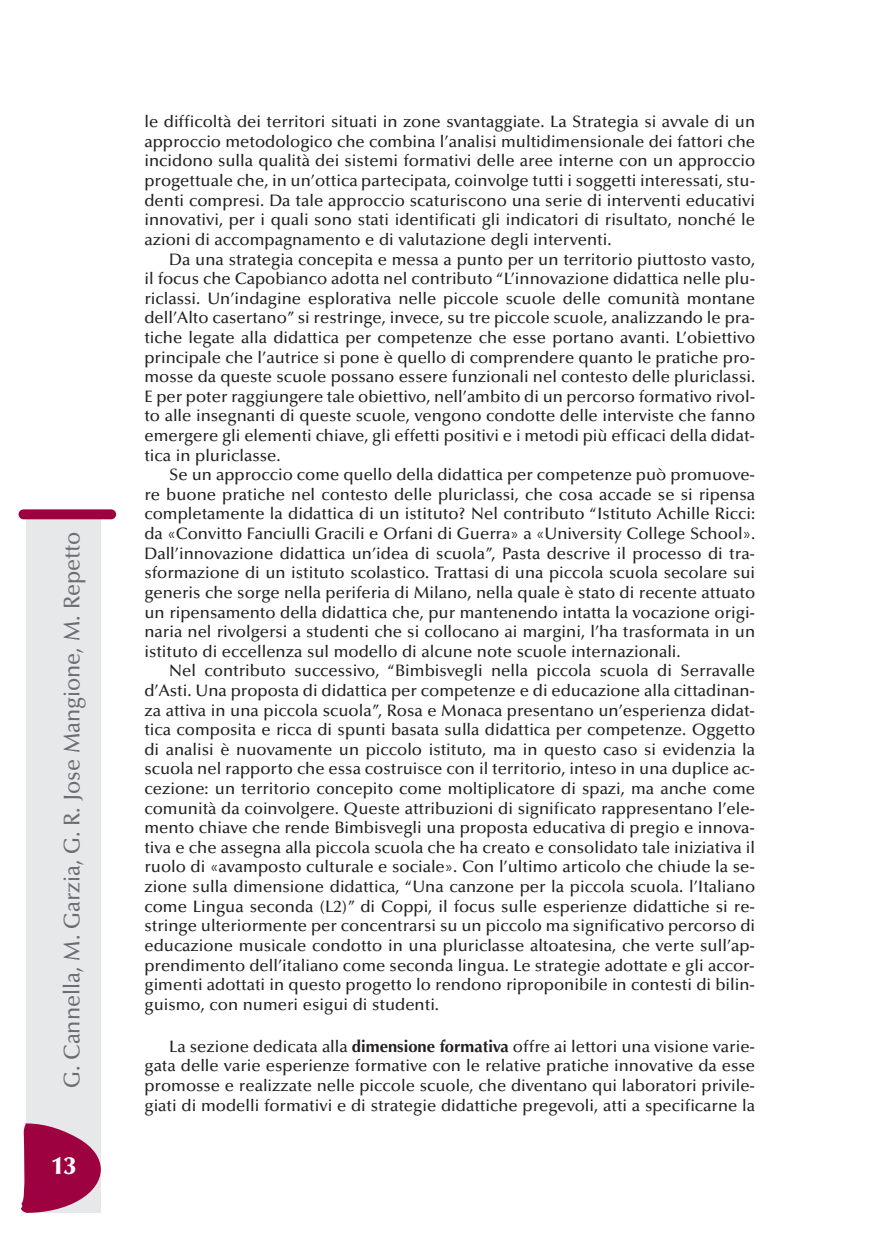
<style>
.page{position:relative;width:869px;height:1241px;background:#fff}
.page>*{position:absolute;margin:0;border:0;box-sizing:border-box;transform-origin:0 0}
.t1{font:900 24.5px "Optima";color:#fff}
.t2{font:500 22.75px "Optima";color:#6c6d70;scale:.95 1}
.t3{font:500 16.62px/19.6px "Optima";color:#231f20;text-align:justify}
.s1{font-weight:700}
</style>
<div class="page">
<div style="left:27px;top:517px;width:74px;height:695px;background:#e7e8e9"></div>
<div style="left:19px;top:509px;width:97px;height:10px;background:#9d0140;border-radius:5px"></div>
<svg style="left:21px;top:1122px;width:80px;height:90px"></svg>
<h2 class="t2" style="left:63px;top:1087px;width:587px;rotate:-90deg">G. Cannella, M. Garzia, G. R. Jose Mangione, M. Repetto</h2>
<h1 class="t1" style="left:52px;top:1155px;width:26px">13</h1>
<p class="t3" style="left:144px;top:113px;width:612px">le difficoltà dei territori situati in zone svantaggiate. La Strategia si avvale di un approccio metodologico che combina l’analisi multidimensionale dei fattori che incidono sulla qualità dei sistemi formativi delle aree interne con un approccio progettuale che, in un’ottica partecipata, coinvolge tutti i soggetti interessati, stu&shy;denti compresi. Da tale approccio scaturiscono una serie di interventi educativi innovativi, per i quali sono stati identificati gli indicatori di risultato, nonché le azioni di accompagnamento e di valutazione degli interventi.</p>
<p class="t3" style="left:144px;top:251px;width:612px;text-indent:25px">Da una strategia concepita e messa a punto per un territorio piuttosto vasto, il focus che Capobianco adotta nel contributo “L’innovazione didattica nelle plu&shy;riclassi. Un’indagine esplorativa nelle piccole scuole delle comunità montane dell’Alto casertano” si restringe, invece, su tre piccole scuole, analizzando le pra&shy;tiche legate alla didattica per competenze che esse portano avanti. L’obiettivo principale che l’autrice si pone è quello di comprendere quanto le pratiche pro&shy;mosse da queste scuole possano essere funzionali nel contesto delle pluriclassi.<br>E per poter raggiungere tale obiettivo, nell’ambito di un percorso formativo rivol&shy;to alle insegnanti di queste scuole, vengono condotte delle interviste che fanno emergere gli elementi chiave, gli effetti positivi e i metodi più efficaci della didat&shy;tica in pluriclasse.</p>
<p class="t3" style="left:144px;top:466px;width:612px;text-indent:25px">Se un approccio come quello della didattica per competenze può promuove&shy;re buone pratiche nel contesto delle pluriclassi, che cosa accade se si ripensa completamente la didattica di un istituto? Nel contributo “Istituto Achille Ricci: da «Convitto Fanciulli Gracili e Orfani di Guerra» a «University College School».<br>Dall’innovazione didattica un’idea di scuola”, Pasta descrive il processo di tra&shy;sformazione di un istituto scolastico. Trattasi di una piccola scuola secolare sui generis che sorge nella periferia di Milano, nella quale è stato di recente attuato un ripensamento della didattica che, pur mantenendo intatta la vocazione origi&shy;naria nel rivolgersi a studenti che si collocano ai margini, l’ha trasformata in un istituto di eccellenza sul modello di alcune note scuole internazionali.</p>
<p class="t3" style="left:144px;top:662px;width:612px;text-indent:25px">Nel contributo successivo, “Bimbisvegli nella piccola scuola di Serravalle d’Asti. Una proposta di didattica per competenze e di educazione alla cittadinan&shy;za attiva in una piccola scuola”, Rosa e Monaca presentano un’esperienza didat&shy;tica composita e ricca di spunti basata sulla didattica per competenze. Oggetto di analisi è nuovamente un piccolo istituto, ma in questo caso si evidenzia la scuola nel rapporto che essa costruisce con il territorio, inteso in una duplice ac&shy;cezione: un territorio concepito come moltiplicatore di spazi, ma anche come comunità da coinvolgere. Queste attribuzioni di significato rappresentano l’ele&shy;mento chiave che rende Bimbisvegli una proposta educativa di pregio e innova&shy;tiva e che assegna alla piccola scuola che ha creato e consolidato tale iniziativa il ruolo di «avamposto culturale e sociale». Con l’ultimo articolo che chiude la se&shy;zione sulla dimensione didattica, “Una canzone per la piccola scuola. l’Italiano come Lingua seconda (L2)” di Coppi, il focus sulle esperienze didattiche si re&shy;stringe ulteriormente per concentrarsi su un piccolo ma significativo percorso di educazione musicale condotto in una pluriclasse altoatesina, che verte sull’ap&shy;prendimento dell’italiano come seconda lingua. Le strategie adottate e gli accor&shy;gimenti adottati in questo progetto lo rendono riproponibile in contesti di bilin&shy;guismo, con numeri esigui di studenti.</p>
<p class="t3" style="left:144px;top:1037px;width:612px;text-indent:25px">La sezione dedicata alla <span class="s1">dimensione formativa</span> offre ai lettori una visione varie&shy;gata delle varie esperienze formative con le relative pratiche innovative da esse promosse e realizzate nelle piccole scuole, che diventano qui laboratori privile&shy;giati di modelli formativi e di strategie didattiche pregevoli, atti a specificarne la</p>
</div>
